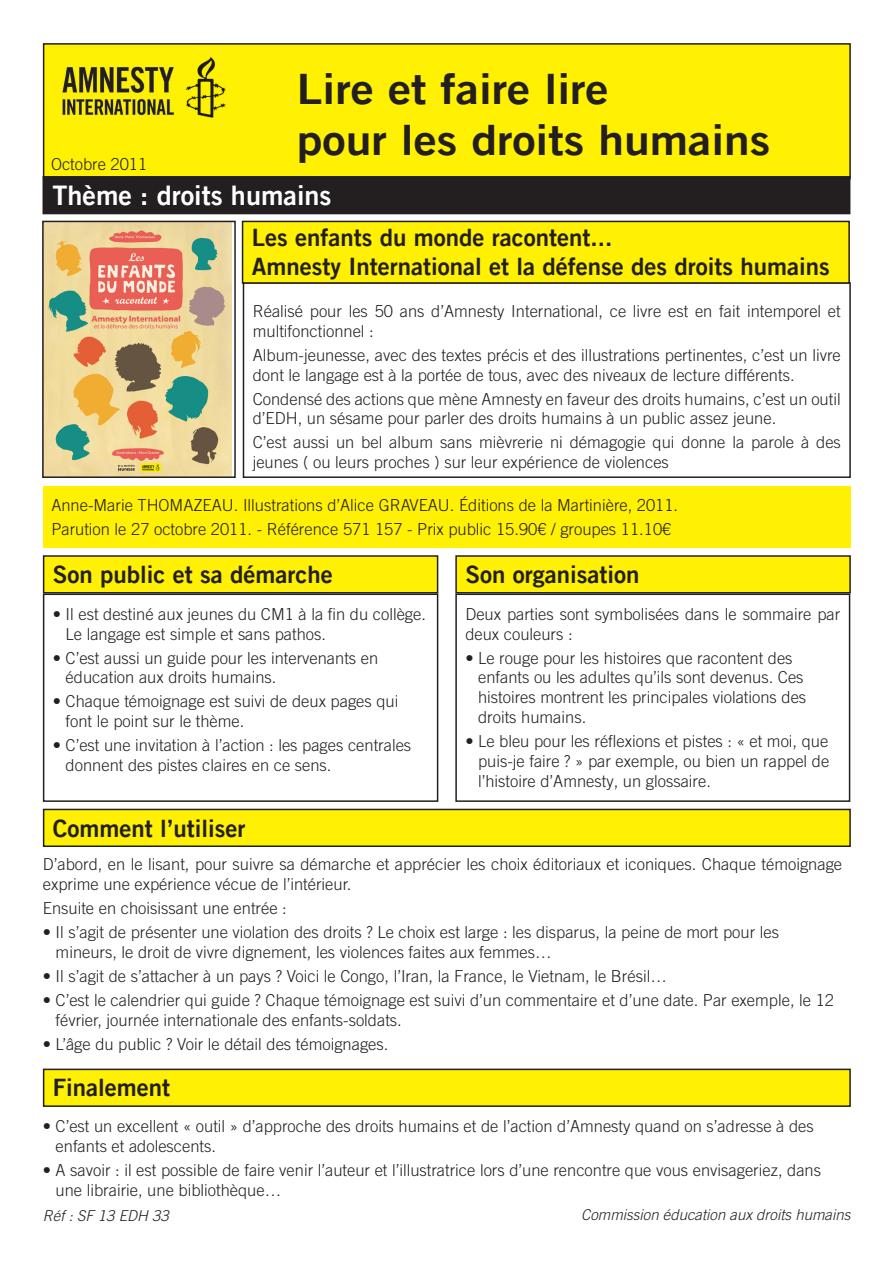
<style>
.page{position:relative;width:893px;height:1263px;background:#fff}
.page>*{position:absolute;margin:0;border:0;box-sizing:border-box;transform-origin:0 0}
.t1{font:42px/50.4px "Amnesty Trade Gothic Bd 2";color:#231f20;scale:1.1 1}
.Titre_1{font:27px "Amnesty Trade Gothic Bd 2";color:#fff}
.Titre_1-2{font:24px/28.8px "Amnesty Trade Gothic Bd 2";color:#231f20}
.Corps_de_texte{font:300 16.5px/19.8px "Amnesty Trade Gothic";color:#231f20}
.t2{font:italic 300 15px "Amnesty Trade Gothic";color:#231f20}
</style>
<div class="page">
<div style="left:44px;top:44px;width:806px;height:135px;background:#fff101"></div>
<div style="left:43px;top:43px;width:808px;height:136px;border:2px solid #231f20"></div>
<img style="left:62px;top:57px;width:164px;height:61px">
<div style="left:243px;top:282px;width:608px;height:196px;border:2px solid #231f20"></div>
<div style="left:243px;top:221px;width:606px;height:62px;background:#fff101"></div>
<div style="left:242px;top:221px;width:608px;height:63px;border:2px solid #231f20"></div>
<div style="left:44px;top:1069px;width:806px;height:37px;background:#fff101"></div>
<div style="left:43px;top:1068px;width:808px;height:39px;border:2px solid #231f20"></div>
<div style="left:43px;top:486px;width:808px;height:62px;background:#fff101"></div>
<img style="left:45px;top:224px;width:187px;height:251px">
<div style="left:42px;top:221px;width:194px;height:257px;border:2px solid #231f20"></div>
<div style="left:43px;top:593px;width:395px;height:209px;border:2px solid #231f20"></div>
<div style="left:455px;top:593px;width:395px;height:209px;border:2px solid #231f20"></div>
<div style="left:44px;top:556px;width:394px;height:37px;background:#fff101"></div>
<div style="left:43px;top:555px;width:395px;height:38px;border:2px solid #231f20"></div>
<div style="left:456px;top:556px;width:394px;height:37px;background:#fff101"></div>
<div style="left:455px;top:555px;width:396px;height:38px;border:2px solid #231f20"></div>
<div style="left:44px;top:809px;width:806px;height:37px;background:#fff101"></div>
<div style="left:43px;top:809px;width:808px;height:38px;border:2px solid #231f20"></div>
<div style="left:43px;top:177px;width:807px;height:37px;background:#231f20"></div>
<div style="left:43px;top:176px;width:807px;height:38px;border:2px solid #231f20"></div>
<p class="Corps_de_texte" style="left:51px;top:154px;width:109px">Xxxxxxxxx 201x</p>
<p class="Corps_de_texte" style="left:51px;top:154px;width:98px">Octobre 2011</p>
<p class="t1" style="left:297px;top:63px;width:432px">Lire et faire lire<br>pour les droits humains</p>
<p class="Titre_1" style="left:53px;top:179px;width:280px">Thème : droits humains</p>
<p class="Titre_1-2" style="left:252px;top:223px;width:579px">Les enfants du monde racontent...<br>Amnesty International et la défense des droits humains</p>
<p class="Corps_de_texte" style="left:253px;top:301px;width:590px">Réalisé pour les 50 ans d’Amnesty International, ce livre est en fait intemporel et multifonctionnel :</p>
<p class="Corps_de_texte" style="left:253px;top:345px;width:590px">Album-jeunesse, avec des textes précis et des illustrations pertinentes, c’est un livre dont le langage est à la portée de tous, avec des niveaux de lecture différents.</p>
<p class="Corps_de_texte" style="left:253px;top:389px;width:589px">Condensé des actions que mène Amnesty en faveur des droits humains, c’est un outil d’EDH, un sésame pour parler des droits humains à un public assez jeune.</p>
<p class="Corps_de_texte" style="left:253px;top:432px;width:590px">C’est aussi un bel album sans mièvrerie ni démagogie qui donne la parole à des jeunes ( ou leurs proches ) sur leur expérience de violences</p>
<p class="Corps_de_texte" style="left:51px;top:495px;width:628px">Anne-Marie THOMAZEAU. Illustrations d’Alice GRAVEAU. Éditions de la Martinière, 2011.</p>
<p class="Corps_de_texte" style="left:51px;top:519px;width:621px">Parution le 27 octobre 2011. - Référence 571 157 - Prix public 15.90€ / groupes 11.10€</p>
<p class="Titre_1-2" style="left:53px;top:560px;width:281px">Son public et sa démarche</p>
<p class="Titre_1-2" style="left:465px;top:560px;width:175px">Son organisation</p>
<p class="Corps_de_texte" style="left:66px;top:604px;width:362px;text-indent:-13px">• Il est destiné aux jeunes du CM1 à la fin du collège.<br>Le langage est simple et sans pathos.</p>
<p class="Corps_de_texte" style="left:66px;top:648px;width:314px;text-indent:-13px">• C’est aussi un guide pour les intervenants en éducation aux droits humains.</p>
<p class="Corps_de_texte" style="left:66px;top:691px;width:334px;text-indent:-13px">• Chaque témoignage est suivi de deux pages qui font le point sur le thème.</p>
<p class="Corps_de_texte" style="left:66px;top:735px;width:347px;text-indent:-13px">• C’est une invitation à l’action : les pages centrales donnent des pistes claires en ce sens.</p>
<p class="Titre_1-2" style="left:53px;top:813px;width:194px">Comment l’utiliser</p>
<p class="Corps_de_texte" style="left:465px;top:604px;width:376px">Deux parties sont symbolisées dans le sommaire par deux couleurs :</p>
<p class="Corps_de_texte" style="left:478px;top:648px;width:330px;text-indent:-13px">• Le rouge pour les histoires que racontent des enfants ou les adultes qu’ils sont devenus. Ces histoires montrent les principales violations des droits humains.</p>
<p class="Corps_de_texte" style="left:478px;top:731px;width:353px;text-align:justify;text-indent:-13px">• Le bleu pour les réflexions et pistes : « et moi, que puis-je faire ? » par exemple, ou bien un rappel de l’histoire d’Amnesty, un glossaire.</p>
<p class="Corps_de_texte" style="left:43px;top:854px;width:801px">D’abord, en le lisant, pour suivre sa démarche et apprécier les choix éditoriaux et iconiques. Chaque témoignage exprime une expérience vécue de l’intérieur.</p>
<p class="Corps_de_texte" style="left:43px;top:898px;width:245px">Ensuite en choisissant une entrée :</p>
<p class="Corps_de_texte" style="left:56px;top:922px;width:725px;text-indent:-13px">• Il s’agit de présenter une violation des droits ? Le choix est large : les disparus, la peine de mort pour les mineurs, le droit de vivre dignement, les violences faites aux femmes…</p>
<p class="Corps_de_texte" style="left:43px;top:966px;width:625px">• Il s’agit de s’attacher à un pays ? Voici le Congo, l’Iran, la France, le Vietnam, le Brésil…</p>
<p class="Corps_de_texte" style="left:56px;top:990px;width:780px;text-indent:-13px">• C’est le calendrier qui guide ? Chaque témoignage est suivi d’un commentaire et d’une date. Par exemple, le 12 février, journée internationale des enfants-soldats.</p>
<p class="Corps_de_texte" style="left:43px;top:1034px;width:347px">• L’âge du public ? Voir le détail des témoignages.</p>
<p class="Titre_1-2" style="left:53px;top:1073px;width:119px">Finalement</p>
<p class="Corps_de_texte" style="left:56px;top:1116px;width:760px;text-indent:-13px">• C’est un excellent « outil » d’approche des droits humains et de l’action d’Amnesty quand on s’adresse à des enfants et adolescents.</p>
<p class="Corps_de_texte" style="left:56px;top:1160px;width:767px;text-indent:-13px">• A savoir : il est possible de faire venir l’auteur et l’illustratrice lors d’une rencontre que vous envisageriez, dans une librairie, une bibliothèque…</p>
<p class="t2" style="left:43px;top:1207px;width:127px">Réf : SF 13 EDH 33</p>
<p class="t2" style="left:581px;top:1206px;width:271px">Commission éducation aux droits humains</p>
</div>
